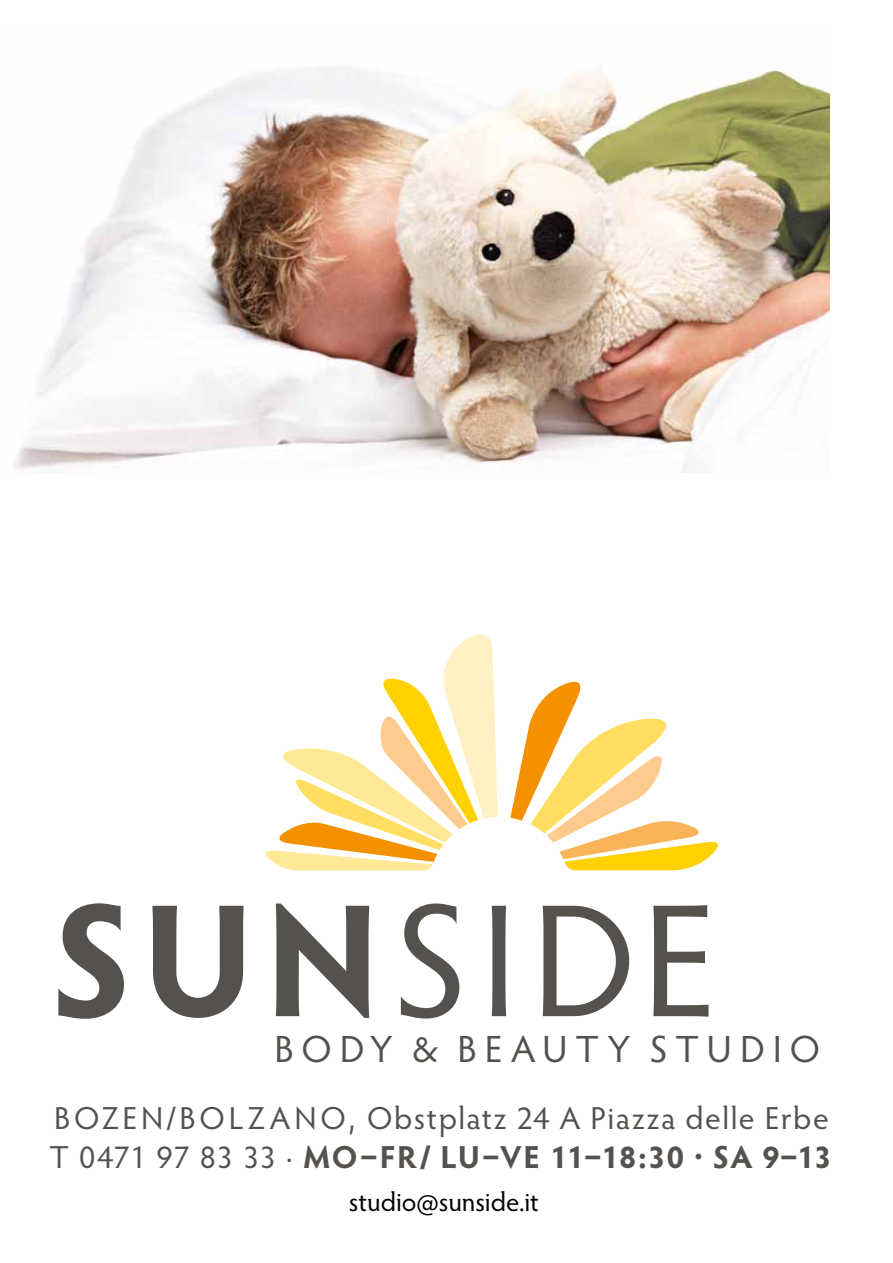
<style>
.page{position:relative;width:893px;height:1263px;background:#fff}
.page>*{position:absolute;margin:0;border:0;box-sizing:border-box;transform-origin:0 0}
.t1{font:161.1px "Hypatia Sans Pro";color:#55524e}
.t2{font:37.95px "Hypatia Sans Pro";letter-spacing:.215em;color:#55524e}
.t3{font:31.95px/38.2px "Hypatia Sans Pro";letter-spacing:.05em;color:#55524e}
.t4{font:27px "Hypatia Sans Pro";letter-spacing:-.005em;color:#000}
.s1{font-weight:700}
</style>
<div class="page">
<img style="left:14px;top:67px;width:815px;height:406px">
<svg style="left:265px;top:634px;width:453px;height:237px"></svg>
<h1 class="t1" style="left:50px;top:853px;width:649px"><span class="s1">SUN</span>SIDE</h1>
<p class="t2" style="left:274px;top:1024px;width:547px">Body &amp; beaut y st udi o</p>
<p class="t3" style="left:50px;top:1098px;width:784px">Bozen/BOLZANO, Obstplatz 24 A Piazza delle Erbe<br>T 0471 97 83 33 · <span class="s1">MO–FR/ LU–VE 11–18:30 · SA 9 – 13</span></p>
<p class="t4" style="left:349px;top:1183px;width:191px">studio@sunside.it</p>
</div>
